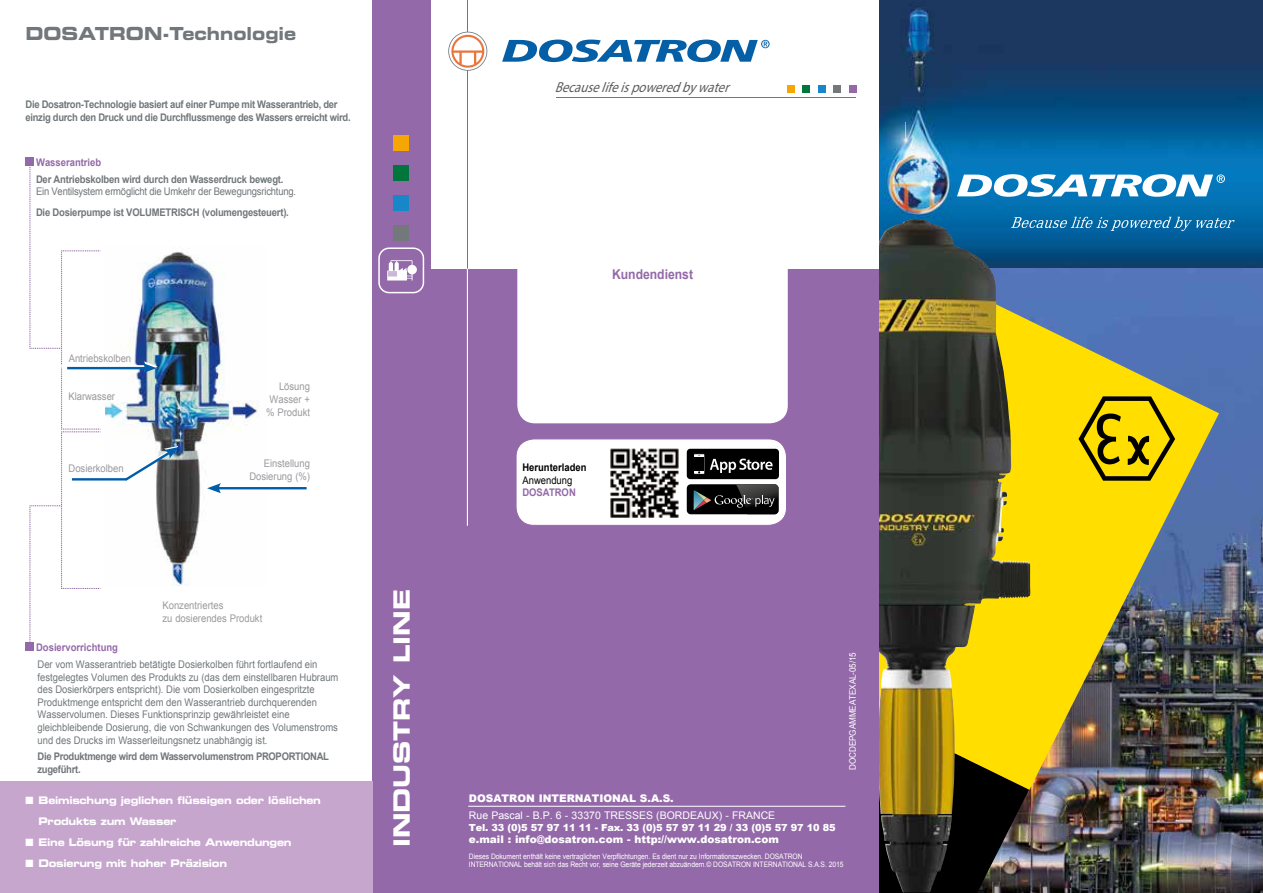
<style>
.page{position:relative;width:1263px;height:893px;background:#fff}
.page>*{position:absolute;margin:0;border:0;box-sizing:border-box;transform-origin:0 0}
.t1{font:22.5px "Eurostile Bold Extended Two";color:#fff}
.t2{font:18px "Eurostile Bold Extended Two";color:#71777a;scale:.9 1}
.t3{font:italic 14.55px "Myriad Pro";color:#5f5c5f;scale:.88 1}
.t4{font:700 13.5px "Arial";color:#9469a9;scale:.9 1}
.t5{font:10.5px/12.6px "Arial";color:#71777a;scale:.9 1}
.t6{font:700 10.5px/12.6px "Arial";letter-spacing:-.03em;color:#71777a;scale:.9 1}
.t7{font:10.5px/21px "Eurostile Bold Extended Two";letter-spacing:-.025em;color:#fff;scale:.9 1}
.t8{font:10.5px/12.6px "Arial";color:#9a999d;text-align:right;scale:.9 1}
.t9{font:900 10.5px "Arial";color:#fff}
.t10{font:10.5px "Arial";letter-spacing:-.02em;color:#71777a;scale:.9 1}
.t11{font:10.5px "Arial";color:#fff}
.t12{font:700 10.5px "Arial";color:#9469a9;scale:.9 1}
.t13{font:700 10.5px "Arial";color:#000;scale:.9 1}
.t14{font:10.5px "Arial";color:#000;scale:.9 1}
.t15{font:900 9.75px "Arial";letter-spacing:-.02em;color:#fff}
.t16{font:9px "Arial";letter-spacing:-.01em;color:#fff;scale:.9 1}
.t17{font:7.5px/8.2px "Arial";letter-spacing:-.01em;color:#fff;scale:.9 1}
</style>
<div class="page">
<img style="left:879px;top:0;width:384px;height:268px">
<svg style="left:902px;top:122px;width:8px;height:22px"></svg>
<img style="left:1029px;top:268px;width:234px;height:625px">
<img style="left:879px;top:790px;width:150px;height:103px">
<img style="left:879px;top:258px;width:340px;height:532px">
<img style="left:879px;top:220px;width:30px;height:378px">
<div style="left:372px;top:0;width:507px;height:893px;background:#9469a9"></div>
<svg style="left:1011px;top:217px;width:224px;height:14px;background:#3082b4"></svg>
<svg style="left:957px;top:174px;width:268px;height:23px"></svg>
<img style="left:105px;top:252px;width:162px;height:333px">
<div style="left:26px;top:158px;width:8px;height:8px;background:#9469a9"></div>
<div style="left:432px;top:0;width:447px;height:269px;background:#fff"></div>
<svg style="left:30px;top:166px;width:71px;height:477px"></svg>
<hr style="left:468px;top:806px;width:377px;height:1px;background:#fff">
<hr style="left:467px;top:0;width:1px;height:270px;background:#70787d">
<svg style="left:448px;top:32px;width:39px;height:39px"></svg>
<svg style="left:502px;top:40px;width:268px;height:22px"></svg>
<hr style="left:556px;top:97px;width:300px;height:1px;background:#70787d">
<div style="left:833px;top:85px;width:8px;height:8px;background:#73787b"></div>
<div style="left:849px;top:85px;width:7px;height:8px;background:#9469a9"></div>
<div style="left:818px;top:85px;width:8px;height:8px;background:#1787c9"></div>
<div style="left:787px;top:85px;width:8px;height:8px;background:#f5a603"></div>
<div style="left:802px;top:85px;width:8px;height:8px;background:#00763d"></div>
<hr style="left:467px;top:269px;width:1px;height:257px;background:#fff">
<div style="left:517px;top:245px;width:271px;height:178px;background:#fff;border-radius:18px"></div>
<svg style="left:1078px;top:396px;width:97px;height:85px;background:#bfa600"></svg>
<hr style="left:72px;top:478px;width:54px;height:3px;background:#005da9">
<hr style="left:72px;top:473px;width:53px;height:3px;background:#fff">
<hr style="left:217px;top:487px;width:90px;height:2px;background:#005da9">
<svg style="left:207px;top:483px;width:14px;height:10px"></svg>
<hr style="left:37px;top:365px;width:111px;height:3px;background:#fff">
<hr style="left:67px;top:367px;width:80px;height:2px;background:#005da9">
<svg style="left:143px;top:361px;width:15px;height:12px"></svg>
<div style="left:0;top:782px;width:372px;height:111px;background:#c7a6ce"></div>
<div style="left:378px;top:247px;width:46px;height:46px;border:2px solid #fff;border-radius:10px"></div>
<svg style="left:387px;top:260px;width:30px;height:20px"></svg>
<div style="left:393px;top:226px;width:16px;height:15px;background:#73787b"></div>
<div style="left:393px;top:196px;width:16px;height:15px;background:#1787c9"></div>
<div style="left:393px;top:136px;width:16px;height:15px;background:#f5a603"></div>
<div style="left:393px;top:166px;width:16px;height:15px;background:#00763d"></div>
<div style="left:26px;top:643px;width:8px;height:8px;background:#9469a9"></div>
<div style="left:516px;top:439px;width:270px;height:86px;background:#fff;border-radius:18px"></div>
<div style="left:516px;top:439px;width:271px;height:87px;border:1px solid #9469a9;border-radius:18px"></div>
<img style="left:610px;top:448px;width:69px;height:70px">
<div style="left:687px;top:484px;width:91px;height:30px;background:#000;border-radius:4px"></div>
<svg style="left:694px;top:484px;width:84px;height:30px"></svg>
<div style="left:687px;top:449px;width:92px;height:30px;background:#000;border-radius:4px"></div>
<div style="left:693px;top:454px;width:12px;height:20px;background:#fff"></div>
<div style="left:693px;top:454px;width:12px;height:20px;border:1px solid #000"></div>
<div style="left:694px;top:457px;width:10px;height:14px;background:#000"></div>
<svg style="left:710px;top:459px;width:62px;height:14px"></svg>
<svg style="left:122px;top:446px;width:57px;height:37px"></svg>
<h2 class="t2" style="left:26px;top:21px;width:302px">DOSATRON-Technologie</h2>
<p class="t6" style="left:26px;top:98px;width:363px">Die Dosatron-Technologie basiert auf einer Pumpe mit Wasserantrieb, der einzig durch den Druck und die Durchflussmenge des Wassers erreicht wird.</p>
<p class="t12" style="left:36px;top:156px;width:74px">Wasserantrieb</p>
<p class="t6" style="left:36px;top:173px;width:276px">Der Antriebskolben wird durch den Wasserdruck bewegt.</p>
<p class="t10" style="left:36px;top:186px;width:291px">Ein Ventilsystem ermöglicht die Umkehr der Bewegungsrichtung.</p>
<p class="t6" style="left:36px;top:206px;width:283px">Die Dosierpumpe ist VOLUMETRISCH (volumengesteuert).</p>
<p class="t8" style="left:69px;top:352px;width:71px">Antriebskolben</p>
<p class="t8" style="left:68px;top:390px;width:53px">Klarwasser</p>
<p class="t8" style="left:69px;top:462px;width:63px">Dosierkolben</p>
<p class="t8" style="left:266px;top:380px;width:50px">Lösung<br>Wasser + % Produkt</p>
<p class="t8" style="left:249px;top:457px;width:69px">Einstellung<br>Dosierung (%)</p>
<p class="t8" style="left:162px;top:599px;width:112px;text-align:left">Konzentriertes<br>zu dosierendes Produkt</p>
<p class="t12" style="left:36px;top:641px;width:93px">Dosiervorrichtung</p>
<p class="t5" style="left:38px;top:658px;width:336px">Der vom Wasserantrieb betätigte Dosierkolben führt fortlaufend ein festgelegtes Volumen des Produkts zu (das dem einstellbaren Hubraum des Dosierkörpers entspricht). Die vom Dosierkolben eingespritzte Produktmenge entspricht dem den Wasserantrieb durchquerenden Wasservolumen. Dieses Funktionsprinzip gewährleistet eine gleichbleibende Dosierung, die von Schwankungen des Volumenstroms und des Drucks im Wasserleitungsnetz unabhängig ist.</p>
<p class="t6" style="left:38px;top:750px;width:325px">Die Produktmenge wird dem Wasservolumenstrom PROPORTIONAL zugeführt.</p>
<p class="t7" style="left:39px;top:789px;width:315px;text-indent:-13px">■ Beimischung jeglichen flüssigen oder löslichen<br>Produkts zum Wasser</p>
<p class="t7" style="left:26px;top:831px;width:297px">■ Eine Lösung für zahlreiche Anwendungen</p>
<p class="t7" style="left:26px;top:852px;width:225px">■ Dosierung mit hoher Präzision</p>
<h1 class="t1" style="left:386px;top:847px;width:260px;rotate:-90deg">INDUSTRY LINE</h1>
<h3 class="t3" style="left:555px;top:78px;width:205px">Becauselifeispoweredbywater</h3>
<p class="t4" style="left:612px;top:267px;width:92px">Kundendienst</p>
<p class="t13" style="left:522px;top:462px;width:73px">Herunterladen</p>
<p class="t14" style="left:522px;top:474px;width:57px">Anwendung</p>
<p class="t12" style="left:522px;top:487px;width:61px">DOSATRON</p>
<p class="t9" style="left:469px;top:791px;width:206px">DOSATRON INTERNATIONAL S.A.S.</p>
<p class="t11" style="left:469px;top:809px;width:308px">Rue Pascal - B.P. 6 - 33370 TRESSES (BORDEAUX) - FRANCE</p>
<p class="t15" style="left:469px;top:820px;width:368px">Tel. 33 (0)5 57 97 11 11 - Fax. 33 (0)5 57 97 11 29 / 33 (0)5 57 97 10 85</p>
<p class="t9" style="left:469px;top:832px;width:312px">e.mail : info@dosatron.com - http://www.dosatron.com</p>
<p class="t16" style="left:848px;top:770px;width:132px;rotate:-90deg">DOCDEPGAMMEATEXAL-05/15</p>
<p class="t17" style="left:469px;top:852px;width:418px">Dieses Dokument enthält keine vertraglichen Verpflichtungen. Es dient nur zu Informationszwecken. DOSATRON<br>INTERNATIONAL behält sich das Recht vor, seine Geräte jederzeit abzuändern.© DOSATRON INTERNATIONAL S.A.S. 2015</p>
</div>
